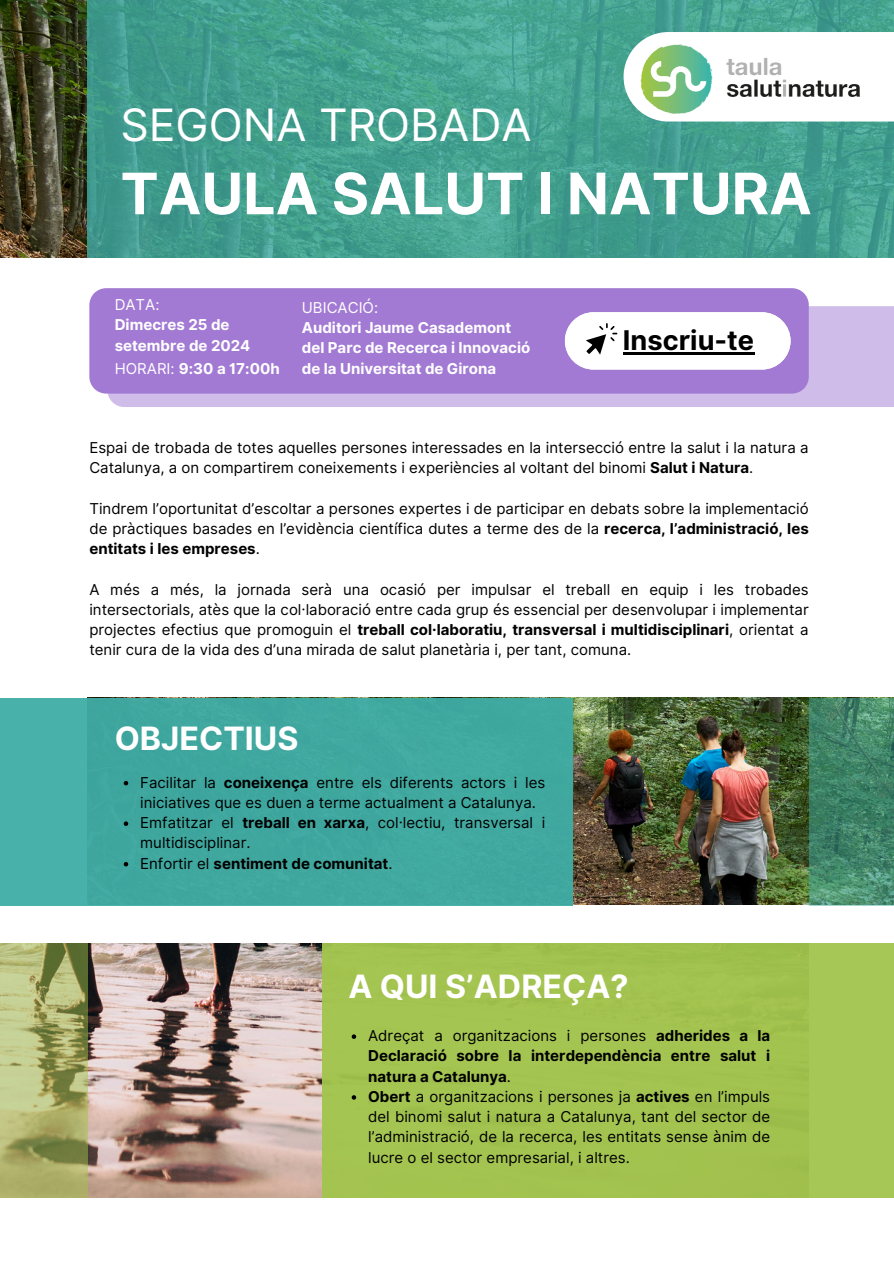
<style>
.page{position:relative;width:894px;height:1264px;background:#fff}
.page>*{position:absolute;margin:0;border:0;box-sizing:border-box;transform-origin:0 0}
.t1{font:700 57.15px "Inter";color:#fff}
.t2{font:44.55px "Inter";color:#fff}
.t3{font:700 32.1px "Inter";color:#fff}
.t4{font:700 27.15px "Inter";color:#000}
.t5{font:15px/20.2px "Inter";color:#000}
.t6{font:700 15px/20.2px "Inter";color:#000;text-align:justify}
.t7{font:700 15px/20.2px "Inter";color:#fff}
.t8{font:15px "Inter";color:#fff}
.s1{font-weight:400}
.s2{font-weight:700}
</style>
<div class="page">
<img style="left:0;top:0;width:87px;height:258px">
<svg style="left:87px;top:0;width:806px;height:258px;background:#439f8f"></svg>
<svg style="left:623px;top:32px;width:270px;height:89px"></svg>
<img style="left:636px;top:39px;width:226px;height:75px">
<img style="left:572px;top:697px;width:236px;height:207px">
<div style="left:0;top:697px;width:572px;height:208px;background:#40a89f"></div>
<img style="left:87px;top:943px;width:235px;height:254px">
<div style="left:322px;top:943px;width:571px;height:254px;background:#a2c54c"></div>
<svg style="left:808px;top:697px;width:85px;height:208px;background:#438569"></svg>
<svg style="left:0;top:943px;width:87px;height:254px;background:#a6ac6c"></svg>
<svg style="left:124px;top:781px;width:4px;height:4px"></svg>
<svg style="left:124px;top:821px;width:4px;height:5px"></svg>
<svg style="left:124px;top:862px;width:4px;height:4px"></svg>
<svg style="left:351px;top:1034px;width:5px;height:4px"></svg>
<svg style="left:351px;top:1095px;width:5px;height:4px"></svg>
<div style="left:107px;top:306px;width:786px;height:101px;background:#d0bce9"></div>
<div style="left:89px;top:288px;width:719px;height:105px;background:#a27ad4"></div>
<svg style="left:564px;top:312px;width:225px;height:57px"></svg>
<hr style="left:622px;top:352px;width:131px;height:2px;background:#000">
<p class="t2" style="left:120px;top:98px;width:412px">SEGONA TROBADA</p>
<p class="t1" style="left:120px;top:159px;width:692px">TAULA SALUT I NATURA</p>
<p class="t8" style="left:115px;top:295px;width:46px">DATA:</p>
<p class="t7" style="left:115px;top:315px;width:137px">Dimecres 25 de setembre de 2024</p>
<p class="t7" style="left:115px;top:358px;width:166px"><span class="s1">HORARI:</span> 9:30 a 17:00h</p>
<p class="t8" style="left:302px;top:298px;width:78px">UBICACIÓ:</p>
<p class="t7" style="left:302px;top:317px;width:230px">Auditori Jaume Casademont del Parc de Recerca i Innovació de la Universitat de Girona</p>
<p class="t4" style="left:622px;top:324px;width:133px">Inscriu-te</p>
<p class="t5" style="left:89px;top:437px;width:720px">Espai de trobada de totes aquelles persones interessades en la intersecció entre la salut i la natura a<br>Catalunya, a on compartirem coneixements i experiències al voltant del binomi <span class="s2">Salut i Natura</span>.</p>
<p class="t5" style="left:89px;top:498px;width:720px;text-align:justify">Tindrem l’oportunitat d’escoltar a persones expertes i de participar en debats sobre la implementació de pràctiques basades en l’evidència científica dutes a terme des de la <span class="s2">recerca, l’administració, les entitats i les empreses</span>.</p>
<p class="t5" style="left:89px;top:579px;width:720px;text-align:justify">A més a més, la jornada serà una ocasió per impulsar el treball en equip i les trobades intersectorials, atès que la col·laboració entre cada grup és essencial per desenvolupar i implementar projectes efectius que promoguin el <span class="s2">treball col·laboratiu, transversal i multidisciplinari</span>, orientat a tenir cura de la vida des d’una mirada de salut planetària i, per tant, comuna.</p>
<p class="t3" style="left:115px;top:719px;width:185px">OBJECTIUS</p>
<p class="t5" style="left:140px;top:772px;width:406px">Facilitar la <span class="s2">coneixença</span> entre els diferents actors i les iniciatives que es duen a terme actualment a Catalunya.</p>
<p class="t5" style="left:140px;top:812px;width:406px">Emfatitzar el <span class="s2">treball en xarxa</span>, col·lectiu, transversal i multidisciplinar.</p>
<p class="t6" style="left:140px;top:853px;width:254px"><span class="s1">Enfortir el</span> sentiment de comunitat<span class="s1">.</span></p>
<p class="t3" style="left:348px;top:967px;width:281px">A QUI S’ADREÇA?</p>
<p class="t6" style="left:368px;top:1025px;width:403px"><span class="s1">Adreçat a organitzacions i persones</span> adherides a la Declaració sobre la interdependència entre salut i natura a Catalunya<span class="s1">.</span></p>
<p class="t5" style="left:368px;top:1086px;width:403px;text-align:justify"><span class="s2">Obert</span> a organitzacions i persones ja <span class="s2">actives</span> en l’impuls del binomi salut i natura a Catalunya, tant del sector de l’administració, de la recerca, les entitats sense ànim de lucre o el sector empresarial, i altres.</p>
</div>
